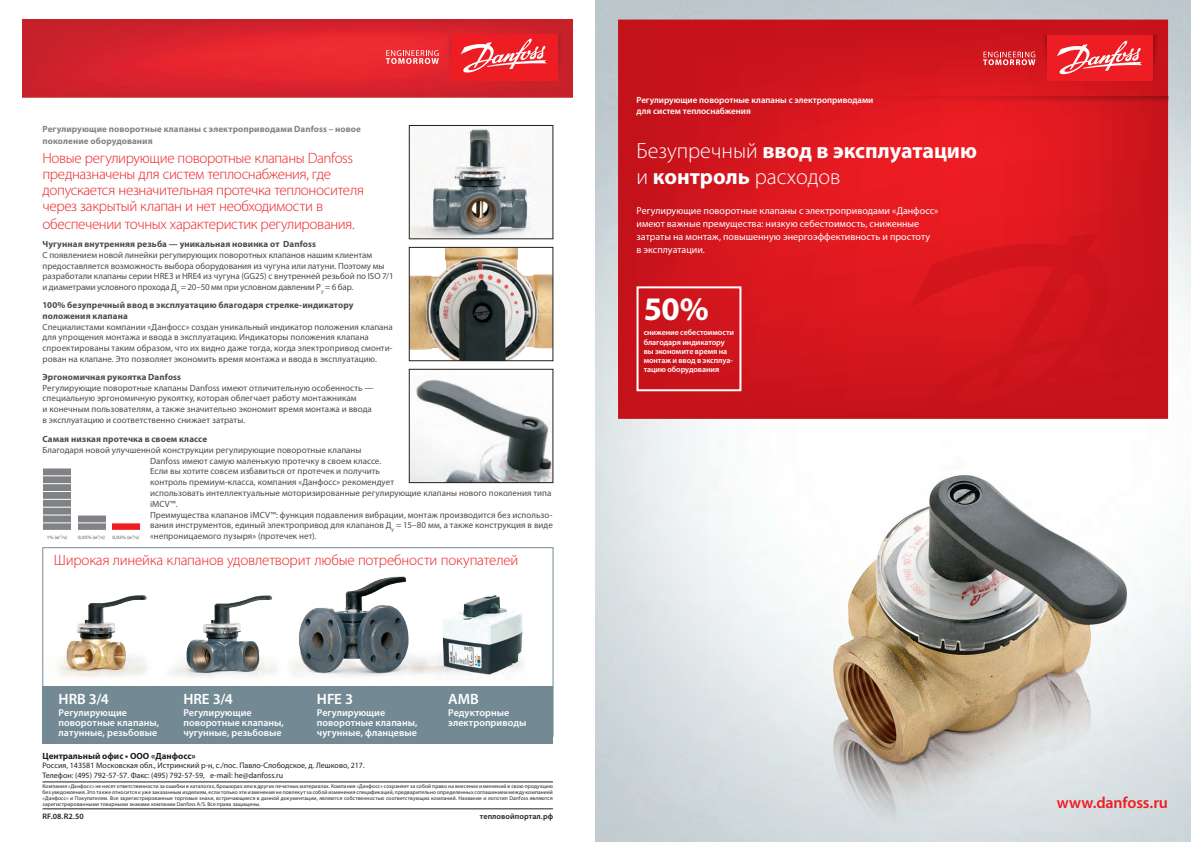
<style>
.page{position:relative;width:1191px;height:842px;background:#fff}
.page>*{position:absolute;margin:0;border:0;box-sizing:border-box;transform-origin:0 0}
.t1{font:700 33px "Myriad Pro";color:#fff}
.t2{font:700 22px/26.4px "Myriad Pro";color:#fff}
.t3{font:600 16px "Myriad Pro";letter-spacing:-.005em;color:#ee1d23}
.t4{font:300 15px/16px "Myriad Pro";letter-spacing:-.025em;color:#ee1f23}
.t5{font:300 15px "Myriad Pro";letter-spacing:-.01em;color:#ee1d23}
.t6{font:600 15px "Myriad Pro";color:#fff}
.t7{font:10px/13px "Myriad Pro";color:#fff}
.t8{font:600 10px/10px "Myriad Pro";letter-spacing:.005em;color:#fff}
.t9{font:9px/10.8px "Myriad Pro";letter-spacing:.005em;color:#4b4c4d}
.t10{font:700 9px/10.8px "Myriad Pro";letter-spacing:.01em;color:#4b4c4d}
.t11{font:700 9px/12px "Myriad Pro";letter-spacing:.01em;color:#808285}
.t12{font:600 9px/10.8px "Myriad Pro";color:#fff}
.t13{font:700 9px "Myriad Pro";color:#231f20}
.t14{font:8px/9.6px "Myriad Pro";color:#231f20}
.t15{font:600 8px/9.2px "Myriad Pro";letter-spacing:-.01em;color:#fff}
.t16{font:600 8px "Myriad Pro";letter-spacing:.015em;color:#231f20}
.t17{font:5.5px/6px "Myriad Pro";letter-spacing:.015em;color:#231f20;text-align:justify}
.t18{font:600 5.1px "Myriad Pro";color:#808285}
.s1{font-weight:300}
</style>
<div class="page">
<div style="left:43px;top:468px;width:28px;height:62px;background:#808285"></div>
<div style="left:78px;top:516px;width:27px;height:14px;background:#808285"></div>
<div style="left:112px;top:523px;width:28px;height:7px;background:#ee1f23"></div>
<hr style="left:43px;top:475px;width:99px;height:1px;background:#fff">
<hr style="left:43px;top:483px;width:99px;height:1px;background:#fff">
<hr style="left:43px;top:491px;width:99px;height:1px;background:#fff">
<hr style="left:43px;top:499px;width:99px;height:1px;background:#fff">
<hr style="left:43px;top:507px;width:99px;height:1px;background:#fff">
<hr style="left:43px;top:515px;width:99px;height:1px;background:#fff">
<hr style="left:43px;top:522px;width:99px;height:1px;background:#fff">
<hr style="left:43px;top:782px;width:510px;height:1px;background:#231f20">
<hr style="left:43px;top:808px;width:510px;height:1px;background:#231f20">
<img style="left:595px;top:0;width:596px;height:842px">
<img style="left:411px;top:128px;width:120px;height:109px">
<div style="left:409px;top:125px;width:144px;height:114px;border:1px solid #231f20"></div>
<img style="left:411px;top:249px;width:140px;height:110px">
<div style="left:409px;top:247px;width:144px;height:114px;border:1px solid #231f20"></div>
<img style="left:411px;top:379px;width:140px;height:102px">
<div style="left:409px;top:369px;width:144px;height:114px;border:1px solid #231f20"></div>
<div style="left:43px;top:685px;width:510px;height:58px;background:#738a95"></div>
<img style="left:42px;top:568px;width:481px;height:113px">
<svg style="left:618px;top:20px;width:550px;height:399px;background:#d4161e"></svg>
<svg style="left:910px;top:228px;width:257px;height:190px;background:#d0151c"></svg>
<svg style="left:1152px;top:35px;width:9px;height:46px"></svg>
<svg style="left:836px;top:96px;width:332px;height:9px;background:#d3171e"></svg>
<div style="left:1047px;top:35px;width:105px;height:46px;background:#ee1d23"></div>
<svg style="left:983px;top:35px;width:64px;height:46px;background:#d32930"></svg>
<svg style="left:1057px;top:40px;width:85px;height:35px"></svg>
<div style="left:636px;top:286px;width:105px;height:105px;border:2px solid #fff"></div>
<img style="left:23px;top:20px;width:550px;height:77px">
<div style="left:451px;top:34px;width:106px;height:47px;background:#ee1d23"></div>
<svg style="left:460px;top:38px;width:87px;height:35px"></svg>
<svg style="left:386px;top:50px;width:53px;height:14px"></svg>
<p class="t11" style="left:43px;top:123px;width:320px">Регулирующие поворотные клапаны с электроприводами Danfoss – новое поколение оборудования</p>
<h3 class="t4" style="left:43px;top:150px;width:323px">Новые регулирующие поворотные клапаны Danfoss предназначены для систем теплоснабжения, где допускается незначительная протечка теплоносителя через закрытый клапан и нет необходимости в</h3>
<h3 class="t4" style="left:43px;top:216px;width:313px">обеспечении точных характеристик регулирования.</h3>
<p class="t10" style="left:43px;top:238px;width:275px">Чугунная внутренняя резьба — уникальная новинка от Danfoss</p>
<p class="t9" style="left:43px;top:249px;width:352px">С появлением новой линейки регулирующих поворотных клапанов нашим клиентам предоставляется возможность выбора оборудования из чугуна или латуни. Поэтому мы разработали клапаны серии HRE3 и HRE4 из чугуна (GG25) с внутренней резьбой по ISO 7/1 и диаметрами условного прохода Д<sub>у</sub> = 20–50 мм при условном давлении Р<sub>у</sub> = 6 бар.</p>
<p class="t10" style="left:43px;top:299px;width:312px">100% безупречный ввод в эксплуатацию благодаря стрелке-индикатору положения клапана</p>
<p class="t9" style="left:43px;top:321px;width:352px">Специалистами компании «Данфосс» создан уникальный индикатор положения клапана для упрощения монтажа и ввода в эксплуатацию. Индикаторы положения клапана спроектированы таким образом, что их видно даже тогда, когда электропривод смонти&shy;рован на клапане. Это позволяет экономить время монтажа и ввода в эксплуатацию.</p>
<p class="t10" style="left:43px;top:371px;width:140px">Эргономичная рукоятка Danfoss</p>
<p class="t9" style="left:43px;top:382px;width:333px">Регулирующие поворотные клапаны Danfoss имеют отличительную особенность — специальную эргономичную рукоятку, которая облегчает работу монтажникам<br>и конечным пользователям, а также значительно экономит время монтажа и ввода в эксплуатацию и соответственно снижает затраты.</p>
<p class="t10" style="left:43px;top:433px;width:166px">Самая низкая протечка в своем классе</p>
<p class="t9" style="left:150px;top:444px;width:404px;text-indent:-108px">Благодаря новой улучшенной конструкции регулирующие поворотные клапаны<br>Danfoss имеют самую маленькую протечку в своем классе.<br>Если вы хотите совсем избавиться от протечек и получить<br>контроль премиум-класса, компания «Данфосс» рекомендует<br>использовать интеллектуальные моторизированные регулирующие клапаны нового поколения типа iMCV™.<br>Преимущества клапанов iMCV™: функция подавления вибрации, монтаж производится без использо&shy;вания инструментов, единый электропривод для клапанов Д<sub>у</sub> = 15–80 мм, а также конструкция в виде «непроницаемого пузыря» (протечек нет).</p>
<p class="t18" style="left:47px;top:534px;width:22px">1% (м<sup>3</sup>/ч)</p>
<p class="t18" style="left:78px;top:534px;width:28px">0,05% (м<sup>3</sup>/ч)</p>
<p class="t18" style="left:112px;top:534px;width:28px">0,02% (м<sup>3</sup>/ч)</p>
<h3 class="t5" style="left:54px;top:552px;width:466px">Широкая линейка клапанов удовлетворит любые потребности покупателей</h3>
<h3 class="t6" style="left:59px;top:689px;width:52px">HRB 3/4</h3>
<p class="t8" style="left:59px;top:707px;width:102px">Регулирующие поворотные клапаны, латунные, резьбовые</p>
<h3 class="t6" style="left:183px;top:689px;width:51px">HRE 3/4</h3>
<p class="t8" style="left:183px;top:707px;width:102px">Регулирующие поворотные клапаны, чугунные, резьбовые</p>
<h3 class="t6" style="left:317px;top:689px;width:38px">HFE 3</h3>
<p class="t8" style="left:317px;top:707px;width:102px">Регулирующие поворотные клапаны, чугунные, фланцевые</p>
<p class="t13" style="left:43px;top:750px;width:155px">Центральный офис • ООО «Данфосс»</p>
<p class="t14" style="left:43px;top:761px;width:324px">Россия, 143581 Московская обл., Истринский р-н, с./пос. Павло-Слободское, д. Лешково, 217.<br>Телефон: (495) 792-57-57. Факс: (495) 792-57-59, e-mail: he@danfoss.ru</p>
<h3 class="t6" style="left:448px;top:689px;width:32px">AMB</h3>
<p class="t8" style="left:448px;top:707px;width:80px">Редукторные электроприводы</p>
<p class="t17" style="left:43px;top:783px;width:512px">Компания «Данфосс» не несет ответственности за ошибки в каталогах, брошюрах или в других печатных материалах. Компания «Данфосс» сохраняет за собой право на внесение изменений в свою продукцию без уведомления. Это также относится к уже заказанным изделиям, если только эти изменения не повлекут за собой изменения спецификаций, предварительно определенных соглашением между компанией «Данфосс» и Покупателем. Все зарегистрированные торговые знаки, встречающиеся в данной документации, являются собственностью соответствующих компаний. Название и логотип Danfoss являются зарегистрированными товарными знаками компании Danfoss A/S. Все права защищены.</p>
<p class="t16" style="left:43px;top:811px;width:43px">RF.08.R2.50</p>
<p class="t16" style="left:480px;top:811px;width:75px">тепловойпортал.рф</p>
<p class="t12" style="left:636px;top:95px;width:238px">Регулирующие поворотные клапаны с электроприводами для систем теплоснабжения</p>
<h2 class="t2" style="left:636px;top:136px;width:342px"><span class="s1">Безупречный</span> ввод в эксплуатацию <span class="s1">и</span> контроль <span class="s1">расходов</span></h2>
<p class="t7" style="left:636px;top:204px;width:303px">Регулирующие поворотные клапаны с электроприводами «Данфосс» имеют важные премущества: низкую себестоимость, сниженные затраты на монтаж, повышенную энергоэффективность и простоту<br>в эксплуатации.</p>
<h1 class="t1" style="left:643px;top:288px;width:67px">50%</h1>
<p class="t15" style="left:643px;top:328px;width:92px">снижение себестоимости благодаря индикатору вы экономите время на монтаж и ввод в эксплуа&shy;тацию оборудования</p>
<h3 class="t3" style="left:1056px;top:792px;width:113px">www.danfoss.ru</h3>
</div>
